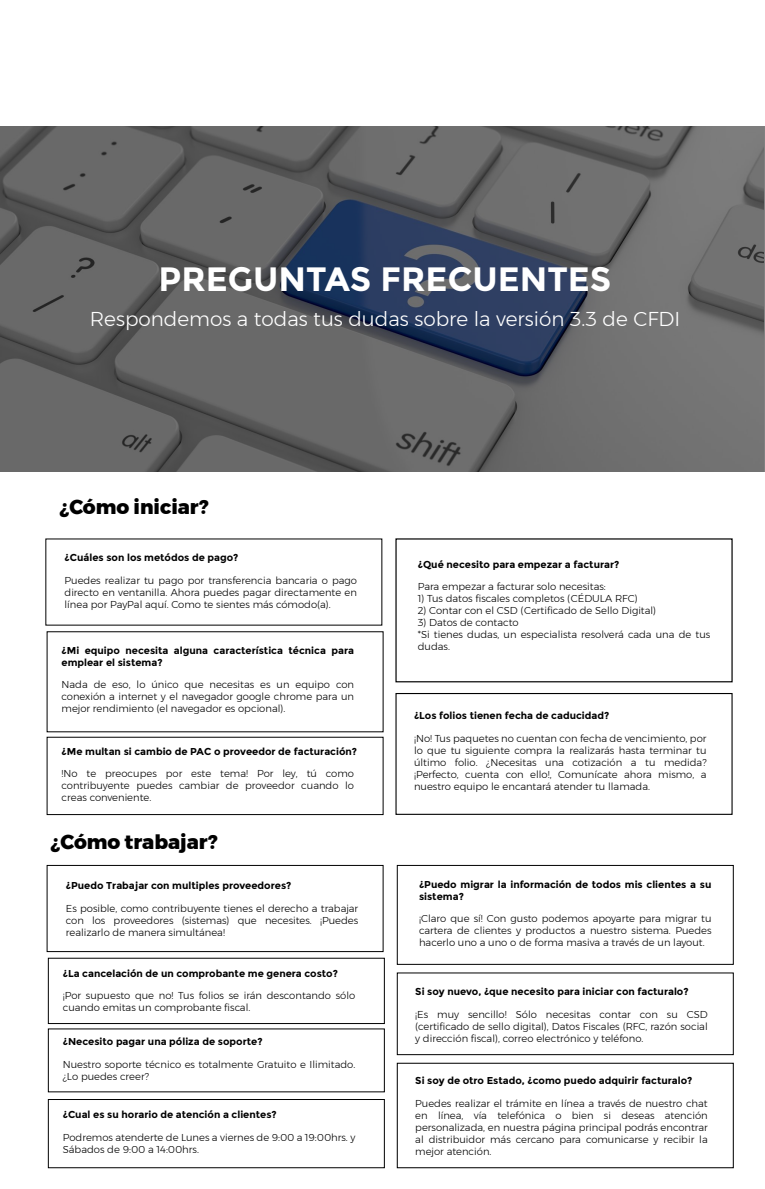
<style>
.page{position:relative;width:765px;height:1189px;background:#fff}
.page>*{position:absolute;margin:0;border:0;box-sizing:border-box;transform-origin:0 0}
.t1{font:700 33.75px "Montserrat";color:#fff}
.t2{font:300 20px "Montserrat";color:#fff}
.t3{font:800 20px "Montserrat";color:#000}
.t4{font:300 10px/12px "Montserrat";color:#000;text-align:justify}
.t5{font:700 10px/12px "Montserrat";color:#000}
</style>
<div class="page">
<svg style="left:0;top:126px;width:765px;height:345px;background:#5f6165"></svg>
<div style="left:395px;top:538px;width:338px;height:144px;border:1px solid #000"></div>
<div style="left:395px;top:693px;width:338px;height:122px;border:1px solid #000"></div>
<div style="left:47px;top:737px;width:337px;height:78px;border:1px solid #000"></div>
<div style="left:47px;top:865px;width:337px;height:87px;border:1px solid #000"></div>
<div style="left:397px;top:865px;width:337px;height:100px;border:1px solid #000"></div>
<div style="left:48px;top:958px;width:337px;height:66px;border:1px solid #000"></div>
<div style="left:397px;top:972px;width:337px;height:83px;border:1px solid #000"></div>
<div style="left:397px;top:1063px;width:337px;height:105px;border:1px solid #000"></div>
<div style="left:48px;top:1099px;width:337px;height:69px;border:1px solid #000"></div>
<h1 class="t1" style="left:159px;top:259px;width:454px">PREGUNTAS FRECUENTES</h1>
<h2 class="t2" style="left:90px;top:304px;width:592px">Respondemos a todas tus dudas sobre la versión 3.3 de CFDI</h2>
<h2 class="t3" style="left:60px;top:490px;width:150px">¿Cómo iniciar?</h2>
<p class="t5" style="left:65px;top:552px;width:175px">¿Cuáles son los metódos de pago?</p>
<p class="t4" style="left:65px;top:574px;width:294px">Puedes realizar tu pago por transferencia bancaria o pago directo en ventanilla. Ahora puedes pagar directamente en línea por PayPal aquí. Como te sientes más cómodo(a).</p>
<p class="t5" style="left:62px;top:644px;width:294px">¿Mi equipo necesita alguna característica técnica para emplear el sistema?</p>
<p class="t4" style="left:62px;top:679px;width:294px">Nada de eso, lo único que necesitas es un equipo con conexión a internet y el navegador google chrome para un mejor rendimiento (el navegador es opcional).</p>
<p class="t5" style="left:62px;top:745px;width:297px">¿Me multan si cambio de PAC o proveedor de facturación?</p>
<p class="t4" style="left:62px;top:768px;width:294px">!No te preocupes por este tema! Por ley, tú como contribuyente puedes cambiar de proveedor cuando lo creas conveniente.</p>
<h2 class="t3" style="left:51px;top:825px;width:168px">¿Cómo trabajar?</h2>
<p class="t5" style="left:66px;top:879px;width:227px">¿Puedo Trabajar con multiples proveedores?</p>
<p class="t4" style="left:66px;top:902px;width:294px">Es posible, como contribuyente tienes el derecho a trabajar con los proveedores (sistemas) que necesites. ¡Puedes realizarlo de manera simultánea!</p>
<p class="t5" style="left:418px;top:558px;width:203px">¿Qué necesito para empezar a facturar?</p>
<p class="t4" style="left:418px;top:580px;width:190px">Para empezar a facturar solo necesitas:</p>
<p class="t4" style="left:418px;top:592px;width:222px">1) Tus datos fiscales completos (CÉDULA RFC)</p>
<p class="t4" style="left:418px;top:604px;width:240px">2) Contar con el CSD (Certificado de Sello Digital)</p>
<p class="t4" style="left:418px;top:616px;width:294px;text-align:left">3) Datos de contacto<br>*Si tienes dudas, un especialista resolverá cada una de tus dudas.</p>
<p class="t5" style="left:414px;top:710px;width:197px">¿Los folios tienen fecha de caducidad?</p>
<p class="t4" style="left:414px;top:732px;width:294px">¡No! Tus paquetes no cuentan con fecha de vencimiento, por lo que tu siguiente compra la realizarás hasta terminar tu último folio. ¿Necesitas una cotización a tu medida? ¡Perfecto, cuenta con ello!, Comunícate ahora mismo, a nuestro equipo le encantará atender tu llamada.</p>
<p class="t5" style="left:419px;top:878px;width:294px">¿Puedo migrar la información de todos mis clientes a su sistema?</p>
<p class="t4" style="left:419px;top:912px;width:294px">¡Claro que sí! Con gusto podemos apoyarte para migrar tu cartera de clientes y productos a nuestro sistema. Puedes hacerlo uno a uno o de forma masiva a través de un layout.</p>
<p class="t5" style="left:63px;top:967px;width:277px">¿La cancelación de un comprobante me genera costo?</p>
<p class="t4" style="left:63px;top:989px;width:294px">¡Por supuesto que no! Tus folios se irán descontando sólo cuando emitas un comprobante fiscal.</p>
<p class="t5" style="left:415px;top:986px;width:275px">Si soy nuevo, ¿que necesito para iniciar con facturalo?</p>
<p class="t4" style="left:415px;top:1008px;width:294px">¡Es muy sencillo! Sólo necesitas contar con su CSD (certificado de sello digital), Datos Fiscales (RFC, razón social y dirección fiscal), correo electrónico y teléfono.</p>
<p class="t5" style="left:63px;top:1036px;width:201px">¿Necesito pagar una póliza de soporte?</p>
<p class="t4" style="left:63px;top:1058px;width:294px">Nuestro soporte técnico es totalmente Gratuito e Ilimitado. ¿Lo puedes creer?</p>
<p class="t5" style="left:415px;top:1075px;width:279px">Si soy de otro Estado, ¿como puedo adquirir facturalo?</p>
<p class="t4" style="left:415px;top:1097px;width:294px">Puedes realizar el trámite en línea a través de nuestro chat en línea, vía telefónica o bien si deseas atención personalizada, en nuestra página principal podrás encontrar al distribuidor más cercano para comunicarse y recibir la mejor atención.</p>
<p class="t5" style="left:63px;top:1109px;width:216px">¿Cual es su horario de atención a clientes?</p>
<p class="t4" style="left:63px;top:1131px;width:294px">Podremos atenderte de Lunes a viernes de 9:00 a 19:00hrs. y<br>Sábados de 9:00 a 14:00hrs.</p>
</div>
